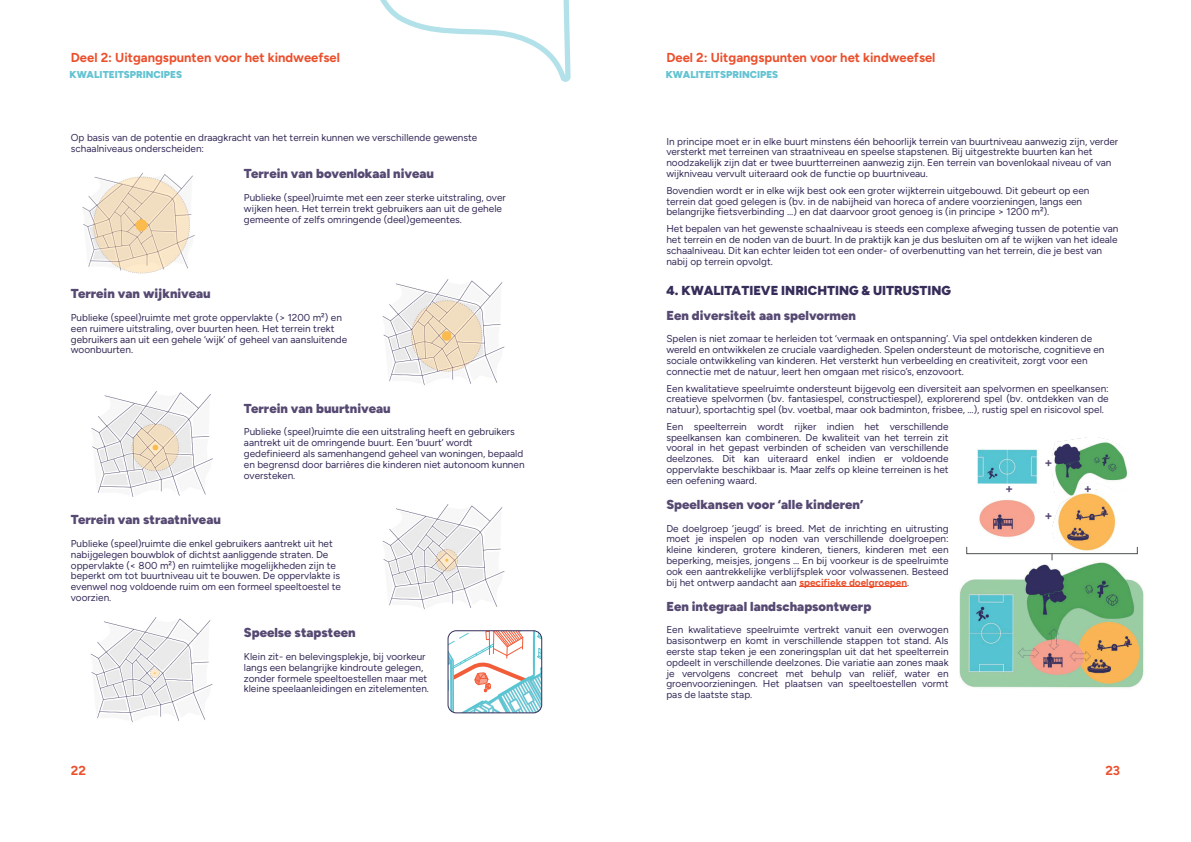
<style>
.page{position:relative;width:1191px;height:842px;background:#fff}
.page>*{position:absolute;margin:0;border:0;box-sizing:border-box;transform-origin:0 0}
.t1{font:900 13px "Figtree";color:#564972}
.t2{font:700 13px "Figtree";color:#eb502d}
.t3{font:900 13px "Figtree";color:#372d5a}
.t4{font:700 13px "Figtree";color:#564972}
.t5{font:10px/10.8px "Figtree";color:#372d5a}
.t6{font:900 10px "Figtree";color:#64c3d2}
.s1{font-weight:700;color:#eb502d}
</style>
<div class="page">
<hr style="left:799px;top:587px;width:108px;height:1px;background:#eb502d">
<img style="left:82px;top:172px;width:113px;height:102px">
<img style="left:91px;top:392px;width:121px;height:105px">
<img style="left:90px;top:617px;width:123px;height:106px">
<svg style="left:380px;top:0;width:191px;height:714px"></svg>
<img style="left:960px;top:547px;width:184px;height:141px">
<img style="left:979px;top:500px;width:56px;height:37px">
<img style="left:977px;top:449px;width:60px;height:35px">
<img style="left:1052px;top:498px;width:67px;height:54px">
<img style="left:1052px;top:437px;width:75px;height:61px">
<div style="left:966px;top:547px;width:171px;height:7px;border:1px solid #4e5152"></div>
<h1 class="t2" style="left:71px;top:50px;width:270px">Deel 2: Uitgangspunten voor het kindweefsel</h1>
<h1 class="t2" style="left:666px;top:50px;width:270px">Deel 2: Uitgangspunten voor het kindweefsel</h1>
<p class="t6" style="left:70px;top:68px;width:114px">KWALITEITSPRINCIPES</p>
<p class="t6" style="left:666px;top:68px;width:114px">KWALITEITSPRINCIPES</p>
<p class="t5" style="left:71px;top:132px;width:408px">Op basis van de potentie en draagkracht van het terrein kunnen we verschillende gewenste schaalniveaus onderscheiden:</p>
<h1 class="t1" style="left:244px;top:166px;width:192px">Terrein van bovenlokaal niveau</h1>
<p class="t5" style="left:244px;top:192px;width:263px">Publieke (speel)ruimte met een zeer sterke uitstraling, over wĳken heen. Het terrein trekt gebruikers aan uit de gehele gemeente of zelfs omringende (deel)gemeentes.</p>
<h1 class="t1" style="left:71px;top:286px;width:141px">Terrein van wĳkniveau</h1>
<p class="t5" style="left:71px;top:312px;width:278px">Publieke (speel)ruimte met grote oppervlakte (&gt; 1200 m²) en een ruimere uitstraling, over buurten heen. Het terrein trekt gebruikers aan uit een gehele ‘wĳk’ of geheel van aansluitende woonbuurten.</p>
<h1 class="t1" style="left:244px;top:400px;width:148px">Terrein van buurtniveau</h1>
<p class="t5" style="left:244px;top:426px;width:282px">Publieke (speel)ruimte die een uitstraling heeft en gebruikers aantrekt uit de omringende buurt. Een ‘buurt’ wordt gedefinieerd als samenhangend geheel van woningen, bepaald en begrensd door barrières die kinderen niet autonoom kunnen oversteken.</p>
<h1 class="t1" style="left:71px;top:512px;width:152px">Terrein van straatniveau</h1>
<p class="t5" style="left:71px;top:538px;width:272px">Publieke (speel)ruimte die enkel gebruikers aantrekt uit het nabĳgelegen bouwblok of dichtst aanliggende straten. De oppervlakte (&lt; 800 m²) en ruimtelĳke mogelĳkheden zĳn te beperkt om tot buurtniveau uit te bouwen. De oppervlakte is evenwel nog voldoende ruim om een formeel speeltoestel te voorzien.</p>
<h1 class="t1" style="left:244px;top:625px;width:113px">Speelse stapsteen</h1>
<p class="t5" style="left:244px;top:651px;width:187px">Klein zit- en belevingsplekje, bĳ voorkeur langs een belangrĳke kindroute gelegen, zonder formele speeltoestellen maar met kleine speelaanleidingen en zitelementen.</p>
<h1 class="t2" style="left:71px;top:762px;width:17px">22</h1>
<p class="t5" style="left:666px;top:136px;width:453px">In principe moet er in elke buurt minstens één behoorlĳk terrein van buurtniveau aanwezig zĳn, verder versterkt met terreinen van straatniveau en speelse stapstenen. Bĳ uitgestrekte buurten kan het noodzakelĳk zĳn dat er twee buurtterreinen aanwezig zĳn. Een terrein van bovenlokaal niveau of van wĳkniveau vervult uiteraard ook de functie op buurtniveau.</p>
<p class="t5" style="left:666px;top:185px;width:424px">Bovendien wordt er in elke wĳk best ook een groter wĳkterrein uitgebouwd. Dit gebeurt op een terrein dat goed gelegen is (bv. in de nabĳheid van horeca of andere voorzieningen, langs een belangrĳke fietsverbinding …) en dat daarvoor groot genoeg is (in principe &gt; 1200 m²).</p>
<p class="t5" style="left:666px;top:223px;width:453px">Het bepalen van het gewenste schaalniveau is steeds een complexe afweging tussen de potentie van het terrein en de noden van de buurt. In de praktĳk kan je dus besluiten om af te wĳken van het ideale schaalniveau. Dit kan echter leiden tot een onder- of overbenutting van het terrein, die je best van nabĳ op terrein opvolgt.</p>
<h1 class="t3" style="left:666px;top:282px;width:286px">4. KWALITATIEVE INRICHTING &amp; UITRUSTING</h1>
<h1 class="t1" style="left:666px;top:307px;width:191px">Een diversiteit aan spelvormen</h1>
<p class="t5" style="left:666px;top:333px;width:439px">Spelen is niet zomaar te herleiden tot ‘vermaak en ontspanning’. Via spel ontdekken kinderen de wereld en ontwikkelen ze cruciale vaardigheden. Spelen ondersteunt de motorische, cognitieve en sociale ontwikkeling van kinderen. Het versterkt hun verbeelding en creativiteit, zorgt voor een connectie met de natuur, leert hen omgaan met risico’s, enzovoort.</p>
<p class="t5" style="left:666px;top:383px;width:444px;text-align:justify">Een kwalitatieve speelruimte ondersteunt bĳgevolg een diversiteit aan spelvormen en speelkansen: creatieve spelvormen (bv. fantasiespel, constructiespel), explorerend spel (bv. ontdekken van de natuur), sportachtig spel (bv. voetbal, maar ook badminton, frisbee, …), rustig spel en risicovol spel.</p>
<p class="t5" style="left:666px;top:421px;width:284px;text-align:justify">Een speelterrein wordt rĳker indien het verschillende speelkansen kan combineren. De kwaliteit van het terrein zit vooral in het gepast verbinden of scheiden van verschillende deelzones. Dit kan uiteraard enkel indien er voldoende oppervlakte beschikbaar is. Maar zelfs op kleine terreinen is het een oefening waard.</p>
<h1 class="t1" style="left:666px;top:496px;width:198px">Speelkansen voor ‘alle kinderen’</h1>
<p class="t5" style="left:666px;top:523px;width:284px;text-align:justify">De doelgroep ‘jeugd’ is breed. Met de inrichting en uitrusting moet je inspelen op noden van verschillende doelgroepen: kleine kinderen, grotere kinderen, tieners, kinderen met een beperking, meisjes, jongens … En bĳ voorkeur is de speelruimte ook een aantrekkelĳke verblĳfsplek voor volwassenen. Besteed bĳ het ontwerp aandacht aan <span class="s1">specifieke doelgroepen</span>.</p>
<h1 class="t1" style="left:666px;top:598px;width:206px">Een integraal landschapsontwerp</h1>
<p class="t5" style="left:666px;top:624px;width:284px;text-align:justify">Een kwalitatieve speelruimte vertrekt vanuit een overwogen basisontwerp en komt in verschillende stappen tot stand. Als eerste stap teken je een zoneringsplan uit dat het speelterrein opdeelt in verschillende deelzones. Die variatie aan zones maak je vervolgens concreet met behulp van reliëf, water en groenvoorzieningen. Het plaatsen van speeltoestellen vormt pas de laatste stap.</p>
<h1 class="t4" style="left:1044px;top:454px;width:10px">+</h1>
<h1 class="t4" style="left:1005px;top:481px;width:10px">+</h1>
<h1 class="t4" style="left:1084px;top:481px;width:10px">+</h1>
<h1 class="t4" style="left:1044px;top:507px;width:10px">+</h1>
<h1 class="t2" style="left:1105px;top:762px;width:16px">23</h1>
</div>
